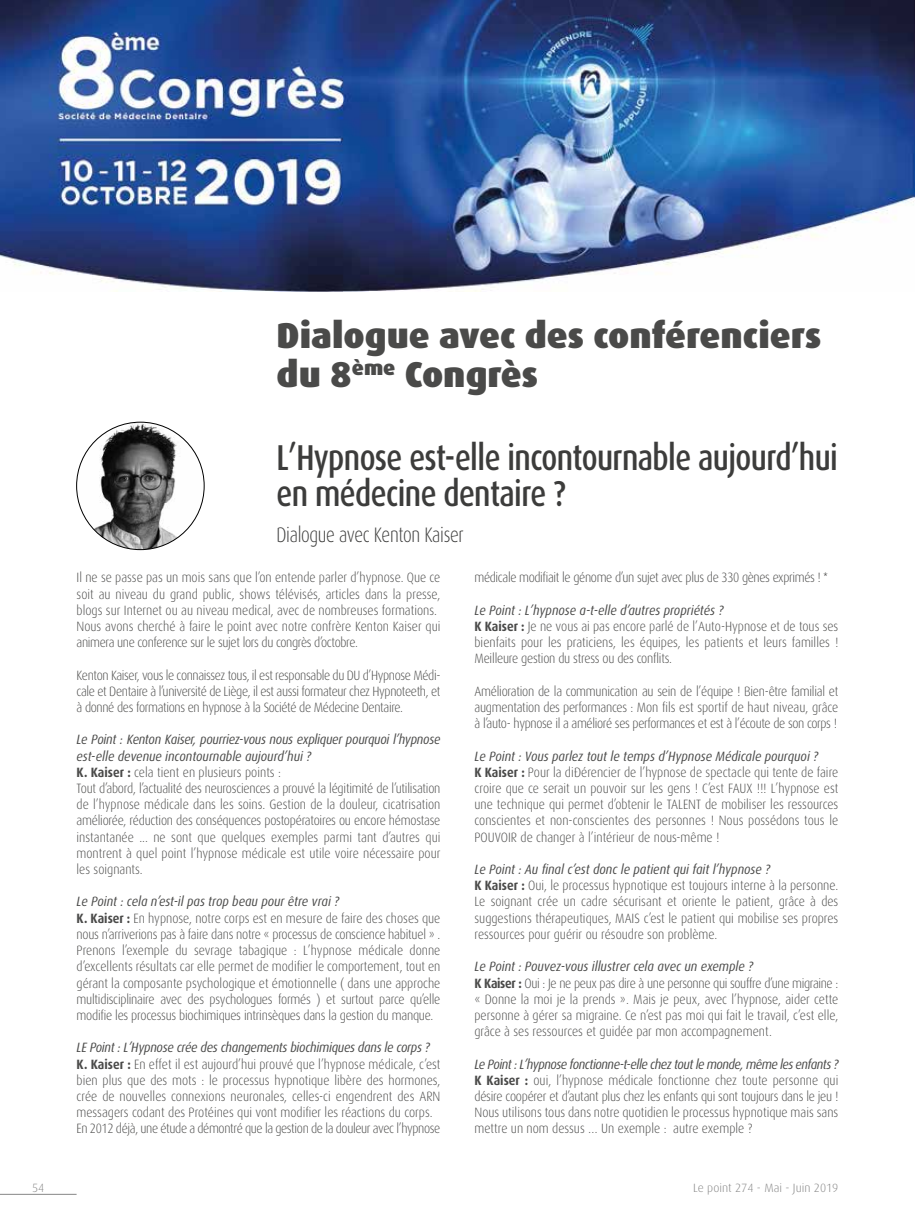
<style>
.page{position:relative;width:915px;height:1212px;background:#fff}
.page>*{position:absolute;margin:0;border:0;box-sizing:border-box;transform-origin:0 0}
.t1{font:500 36px/36px "Dax";letter-spacing:-.02em;color:#3c3c3b;scale:.82 1}
.t2{font:900 36px/39px "Dax";color:#4a4a49}
.t3{font:300 21px "Dax";letter-spacing:-.02em;color:#3c3c3b;scale:.82 1}
.t4{font:300 13.5px/16.2px "Dax";color:#4a4a49;scale:.9 1}
.t5{font:300 13.5px "Dax";letter-spacing:-.03em;color:#4a4a49;scale:.9 1}
.t6{font:300 12px "Dax";color:#878787}
.s1{font-weight:400;font-style:italic}
.s2{font-weight:700}
.s3{font-family:"Helvetica Neue"}
</style>
<div class="page">
<hr style="left:0;top:1194px;width:77px;height:1px;background:#878787">
<img style="left:0;top:0;width:914px;height:292px">
<img style="left:77px;top:422px;width:127px;height:128px;border-radius:64px">
<h1 class="t2" style="left:276px;top:317px;width:546px">Dialogue avec des conférenciers du 8<sup>ème</sup> Congrès</h1>
<h1 class="t1" style="left:276px;top:440px;width:685px">L’Hypnose est-elle incontournable aujourd’hui en médecine dentaire ?</h1>
<h2 class="t3" style="left:276px;top:523px;width:229px">Dialogue avec Kenton Kaiser</h2>
<p class="t4" style="left:77px;top:570px;width:405px">Il ne se passe pas un mois sans que l’on entende parler d’hypnose. Que ce soit au niveau du grand public, shows télévisés, articles dans la presse, blogs sur Internet ou au niveau medical, avec de nombreuses formations.<br>Nous avons cherché à faire le point avec notre confrère Kenton Kaiser qui animera une conference sur le sujet lors du congrès d’octobre.</p>
<p class="t4" style="left:77px;top:667px;width:405px;text-align:justify">Kenton Kaiser, vous le connaissez tous, il est responsable du DU d’Hypnose Médi&shy;cale et Dentaire à l’université de Liège, il est aussi formateur chez Hypnoteeth, et à donné des formations en hypnose à la Société de Médecine Dentaire.</p>
<p class="t4" style="left:77px;top:732px;width:405px"><span class="s1">Le Point : Kenton Kaiser, pourriez-vous nous expliquer pourquoi l’hypnose est-elle devenue incontournable aujourd’hui ?<br></span><span class="s2">K. Kaiser :</span> cela tient en plusieurs points :<br>Tout d’abord, l’actualité des neurosciences a prouvé la légitimité de l’utilisation de l’hypnose médicale dans les soins. Gestion de la douleur, cicatrisation améliorée, réduction des conséquences postopératoires ou encore hémostase instantanée ... ne sont que quelques exemples parmi tant d’autres qui montrent à quel point l’hypnose médicale est utile voire nécessaire pour les soignants.</p>
<p class="t4" style="left:77px;top:894px;width:405px"><span class="s1">Le Point : cela n’est-il pas trop beau pour être vrai ?<br></span><span class="s2">K. Kaiser :</span> En hypnose, notre corps est en mesure de faire des choses que nous n’arriverions pas à faire dans notre « processus de conscience habituel » .<br>Prenons l’exemple du sevrage tabagique : L’hypnose médicale donne d’excellents résultats car elle permet de modifier le comportement, tout en gérant la composante psychologique et émotionnelle ( dans une approche multidisciplinaire avec des psychologues formés ) et surtout parce qu’elle modifie les processus biochimiques intrinsèques dans la gestion du manque.</p>
<p class="t4" style="left:77px;top:1040px;width:405px"><span class="s1">LE Point : L’Hypnose crée des changements biochimiques dans le corps ?<br></span><span class="s2">K. Kaiser :</span> En effet il est aujourd’hui prouvé que l’hypnose médicale, c’est bien plus que des mots : le processus hypnotique libère des hormones, crée de nouvelles connexions neuronales, celles-ci engendrent des ARN messagers codant des Protéines qui vont modifier les réactions du corps.<br>En 2012 déjà, une étude a démontré que la gestion de la douleur avec l’hypnose</p>
<p class="t5" style="left:474px;top:570px;width:394px">médicale modifiait le génome d’un sujet avec plus de 330 gènes exprimés ! <span class="s3">*</span></p>
<p class="t4" style="left:474px;top:602px;width:405px"><span class="s1">Le Point : L’hypnose a-t-elle d’autres propriétés ?<br></span><span class="s2">K Kaiser :</span> Je ne vous ai pas encore parlé de l’Auto-Hypnose et de tous ses bienfaits pour les praticiens, les équipes, les patients et leurs familles !<br>Meilleure gestion du stress ou des conflits.</p>
<p class="t4" style="left:474px;top:683px;width:405px;text-align:justify">Amélioration de la communication au sein de l’équipe ! Bien-être familial et augmentation des performances : Mon fils est sportif de haut niveau, grâce à l’auto- hypnose il a amélioré ses performances et est à l’écoute de son corps !</p>
<p class="t4" style="left:474px;top:748px;width:405px"><span class="s1">Le Point : Vous parlez tout le temps d’Hypnose Médicale pourquoi ?<br></span><span class="s2">K Kaiser :</span> Pour la différencier de l’hypnose de spectacle qui tente de faire croire que ce serait un pouvoir sur les gens ! C’est FAUX !!! L’hypnose est une technique qui permet d’obtenir le TALENT de mobiliser les ressources conscientes et non-conscientes des personnes ! Nous possédons tous le POUVOIR de changer à l’intérieur de nous-même !</p>
<p class="t4" style="left:474px;top:861px;width:405px"><span class="s1">Le Point : Au final c’est donc le patient qui fait l’hypnose ?<br></span><span class="s2">K Kaiser :</span> Oui, le processus hypnotique est toujours interne à la personne.<br>Le soignant crée un cadre sécurisant et oriente le patient, grâce à des suggestions thérapeutiques, MAIS c’est le patient qui mobilise ses propres ressources pour guérir ou résoudre son problème.</p>
<p class="t4" style="left:474px;top:959px;width:405px"><span class="s1">Le Point : Pouvez-vous illustrer cela avec un exemple ?<br></span><span class="s2">K Kaiser :</span> Oui : Je ne peux pas dire à une personne qui souffre d’une migraine : « Donne la moi je la prends ». Mais je peux, avec l’hypnose, aider cette personne à gérer sa migraine. Ce n’est pas moi qui fait le travail, c’est elle, grâce à ses ressources et guidée par mon accompagnement.</p>
<p class="t4" style="left:474px;top:1056px;width:405px;text-align:justify"><span class="s1">Le Point : L’hypnose fonctionne-t-elle chez tout le monde, même les enfants ?<br></span><span class="s2">K Kaiser :</span> oui, l’hypnose médicale fonctionne chez toute personne qui désire coopérer et d’autant plus chez les enfants qui sont toujours dans le jeu !<br>Nous utilisons tous dans notre quotidien le processus hypnotique mais sans mettre un nom dessus … Un exemple : autre exemple ?</p>
<p class="t6" style="left:32px;top:1181px;width:14px">54</p>
<p class="t6" style="left:693px;top:1181px;width:147px">Le point 274 - Mai - Juin 2019</p>
</div>
